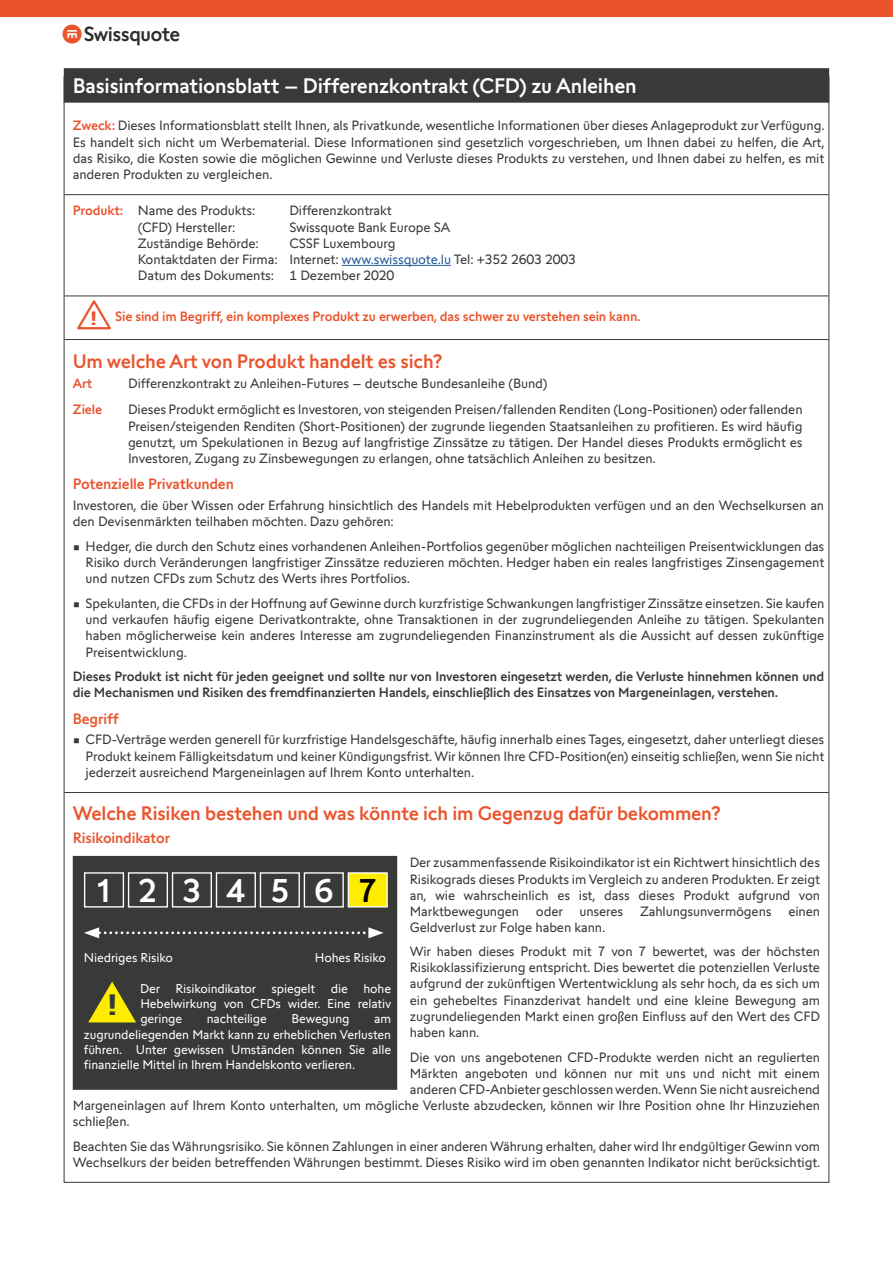
<style>
.page{position:relative;width:893px;height:1263px;background:#fff}
.page>*{position:absolute;margin:0;border:0;box-sizing:border-box;transform-origin:0 0}
.t1{font:500 32.85px "Swissquote CT";letter-spacing:.78em;color:#fff}
.t2{font:500 29.4px "Swissquote CT";color:#373a36;scale:1.5 1}
.t3{font:500 21px "Swissquote CT";letter-spacing:-.01em;color:#fff}
.t4{font:20.4px "Swissquote CT";color:#ea542d}
.t5{font:500 19.5px "Swissquote CT";letter-spacing:-.01em;color:#ea542d}
.t6{font:500 15px "Swissquote CT";letter-spacing:-.01em;color:#ea542d}
.t7{font:13.5px/16.2px "Swissquote CT";letter-spacing:-.01em;color:#373a36;text-align:justify}
.t8{font:500 13.5px/16.2px "Swissquote CT";letter-spacing:-.01em;color:#373a36}
.t9{font:500 13.5px "Swissquote CT";letter-spacing:-.01em;color:#ea542d}
.t10{font:12.75px/15.3px "Swissquote CT";letter-spacing:-.01em;color:#fff;text-align:justify}
.s1{color:#2d2d2c}
.s2{font-weight:500;color:#ea542d}
.s3{color:#275b9b}
.s4{font-size:19.35px}
.s5{color:#000}
</style>
<div class="page">
<div style="left:0;top:0;width:893px;height:17px;background:#ea542d"></div>
<div style="left:64px;top:68px;width:765px;height:35px;background:#373a36"></div>
<hr style="left:64px;top:194px;width:765px;height:1px;background:#373a36">
<hr style="left:342px;top:265px;width:109px;height:1px;background:#275b9b">
<hr style="left:64px;top:296px;width:765px;height:1px;background:#373a36">
<hr style="left:64px;top:339px;width:765px;height:1px;background:#373a36">
<hr style="left:64px;top:792px;width:765px;height:1px;background:#373a36">
<svg style="left:77px;top:300px;width:34px;height:30px"></svg>
<div style="left:73px;top:856px;width:324px;height:233px;background:#373a36"></div>
<div style="left:84px;top:872px;width:40px;height:35px;border:1px solid #fff"></div>
<div style="left:128px;top:872px;width:40px;height:35px;border:1px solid #fff"></div>
<div style="left:172px;top:872px;width:40px;height:35px;border:1px solid #fff"></div>
<div style="left:216px;top:872px;width:40px;height:35px;border:1px solid #fff"></div>
<div style="left:260px;top:872px;width:40px;height:35px;border:1px solid #fff"></div>
<div style="left:304px;top:872px;width:40px;height:35px;border:1px solid #fff"></div>
<div style="left:348px;top:873px;width:39px;height:34px;background:#ffed00"></div>
<div style="left:348px;top:872px;width:40px;height:35px;border:1px solid #fff"></div>
<svg style="left:84px;top:927px;width:300px;height:11px"></svg>
<svg style="left:88px;top:981px;width:48px;height:41px"></svg>
<div style="left:73px;top:856px;width:324px;height:234px;border:1px solid #373a36"></div>
<h3 class="t4" style="left:61px;top:22px;width:121px">◚<span class="s1">⯎</span></h3>
<h3 class="t3" style="left:73px;top:73px;width:565px">Basisinformationsblatt – Differenzkontrakt (CFD) zu Anleihen</h3>
<p class="t7" style="left:73px;top:117px;width:753px"><span class="s2">Zweck:</span> Dieses Informationsblatt stellt Ihnen, als Privatkunde, wesentliche Informationen über dieses Anlageprodukt zur Verfügung.<br>Es handelt sich nicht um Werbematerial. Diese Informationen sind gesetzlich vorgeschrieben, um Ihnen dabei zu helfen, die Art, das Risiko, die Kosten sowie die möglichen Gewinne und Verluste dieses Produkts zu verstehen, und Ihnen dabei zu helfen, es mit anderen Produkten zu vergleichen.</p>
<p class="t7" style="left:73px;top:203px;width:184px"><span class="s2">Produkt:</span> Name des Produkts:</p>
<p class="t7" style="left:289px;top:203px;width:104px">Differenzkontrakt</p>
<p class="t7" style="left:138px;top:219px;width:99px">(CFD) Hersteller:</p>
<p class="t7" style="left:289px;top:219px;width:162px">Swissquote Bank Europe SA</p>
<p class="t7" style="left:138px;top:235px;width:122px">Zuständige Behörde:</p>
<p class="t7" style="left:138px;top:235px;width:440px;text-align:left;text-indent:151px">CSSF Luxembourg<br>Kontaktdaten der Firma: Internet: <span class="s3">www.swissquote.lu</span> Tel: +352 2603 2003<br>Datum des Dokuments: 1 Dezember 2020</p>
<p class="t9" style="left:90px;top:308px;width:552px"><span class="s4">!</span> Sie sind im Begriff, ein komplexes Produkt zu erwerben, das schwer zu verstehen sein kann.</p>
<h3 class="t5" style="left:73px;top:349px;width:371px">Um welche Art von Produkt handelt es sich?</h3>
<p class="t9" style="left:73px;top:375px;width:21px">Art</p>
<p class="t7" style="left:128px;top:375px;width:421px">Differenzkontrakt zu Anleihen-Futures – deutsche Bundesanleihe (Bund)</p>
<p class="t9" style="left:73px;top:402px;width:31px">Ziele</p>
<p class="t7" style="left:128px;top:401px;width:676px">Dieses Produkt ermöglicht es Investoren, von steigenden Preisen/fallenden Renditen (Long-Positionen) oder fallenden Preisen/steigenden Renditen (Short-Positionen) der zugrunde liegenden Staatsanleihen zu profitieren. Es wird häufig genutzt, um Spekulationen in Bezug auf langfristige Zinssätze zu tätigen. Der Handel dieses Produkts ermöglicht es Investoren, Zugang zu Zinsbewegungen zu erlangen, ohne tatsächlich Anleihen zu besitzen.</p>
<p class="t6" style="left:73px;top:475px;width:163px">Potenzielle Privatkunden</p>
<p class="t7" style="left:73px;top:497px;width:753px">Investoren, die über Wissen oder Erfahrung hinsichtlich des Handels mit Hebelprodukten verfügen und an den Wechselkursen an den Devisenmärkten teilhaben möchten. Dazu gehören:</p>
<p class="t7" style="left:86px;top:538px;width:740px;text-indent:-13px">• Hedger, die durch den Schutz eines vorhandenen Anleihen-Portfolios gegenüber möglichen nachteiligen Preisentwicklungen das Risiko durch Veränderungen langfristiger Zinssätze reduzieren möchten. Hedger haben ein reales langfristiges Zinsengagement und nutzen CFDs zum Schutz des Werts ihres Portfolios.</p>
<p class="t7" style="left:86px;top:595px;width:740px;text-indent:-13px">• Spekulanten, die CFDs in der Hoffnung auf Gewinne durch kurzfristige Schwankungen langfristiger Zinssätze einsetzen. Sie kaufen und verkaufen häufig eigene Derivatkontrakte, ohne Transaktionen in der zugrundeliegenden Anleihe zu tätigen. Spekulanten haben möglicherweise kein anderes Interesse am zugrundeliegenden Finanzinstrument als die Aussicht auf dessen zukünftige Preisentwicklung.</p>
<p class="t8" style="left:73px;top:668px;width:753px">Dieses Produkt ist nicht für jeden geeignet und sollte nur von Investoren eingesetzt werden, die Verluste hinnehmen können und die Mechanismen und Risiken des fremdfinanzierten Handels, einschließlich des Einsatzes von Margeneinlagen, verstehen.</p>
<p class="t6" style="left:73px;top:710px;width:47px">Begriff</p>
<p class="t7" style="left:86px;top:731px;width:740px;text-indent:-13px">• CFD-Verträge werden generell für kurzfristige Handelsgeschäfte, häufig innerhalb eines Tages, eingesetzt, daher unterliegt dieses Produkt keinem Fälligkeitsdatum und keiner Kündigungsfrist. Wir können Ihre CFD-Position(en) einseitig schließen, wenn Sie nicht jederzeit ausreichend Margeneinlagen auf Ihrem Konto unterhalten.</p>
<h3 class="t5" style="left:73px;top:802px;width:649px">Welche Risiken bestehen und was könnte ich im Gegenzug dafür bekommen?</h3>
<p class="t6" style="left:73px;top:828px;width:99px">Risikoindikator</p>
<h1 class="t1" style="left:98px;top:871px;width:280px">123456<span class="s5">7</span></h1>
<p class="t7" style="left:410px;top:854px;width:412px">Der zusammenfassende Risikoindikator ist ein Richtwert hinsichtlich des Risikograds dieses Produkts im Vergleich zu anderen Produkten. Er zeigt an, wie wahrscheinlich es ist, dass dieses Produkt aufgrund von Marktbewegungen oder unseres Zahlungsunvermögens einen Geldverlust zur Folge haben kann.</p>
<p class="t7" style="left:410px;top:943px;width:412px">Wir haben dieses Produkt mit 7 von 7 bewertet, was der höchsten Risikoklassifizierung entspricht. Dies bewertet die potenziellen Verluste aufgrund der zukünftigen Wertentwicklung als sehr hoch, da es sich um ein gehebeltes Finanzderivat handelt und eine kleine Bewegung am zugrundeliegenden Markt einen großen Einfluss auf den Wert des CFD haben kann.</p>
<p class="t7" style="left:410px;top:1049px;width:412px">Die von uns angebotenen CFD-Produkte werden nicht an regulierten</p>
<p class="t7" style="left:410px;top:1065px;width:412px">Märkten angeboten und können nur mit uns und nicht mit einem</p>
<p class="t7" style="left:410px;top:1081px;width:412px">anderen CFD-Anbieter geschlossen werden. Wenn Sie nicht ausreichend</p>
<p class="t7" style="left:73px;top:1097px;width:749px">Margeneinlagen auf Ihrem Konto unterhalten, um mögliche Verluste abzudecken, können wir Ihre Position ohne Ihr Hinzuziehen</p>
<p class="t7" style="left:73px;top:1113px;width:58px">schließen.</p>
<p class="t7" style="left:73px;top:1138px;width:749px">Beachten Sie das Währungsrisiko. Sie können Zahlungen in einer anderen Währung erhalten, daher wird Ihr endgültiger Gewinn vom<br>Wechselkurs der beiden betreffenden Währungen bestimmt. Dieses Risiko wird im oben genannten Indikator nicht berücksichtigt.</p>
<p class="t10" style="left:84px;top:950px;width:91px">Niedriges Risiko</p>
<p class="t10" style="left:315px;top:950px;width:73px">Hohes Risiko</p>
<h2 class="t2" style="left:106px;top:987px;width:9px">!</h2>
<p class="t10" style="left:140px;top:980px;width:253px">Der Risikoindikator spiegelt die hohe Hebelwirkung von CFDs wider. Eine relativ geringe</p>
<p class="t10" style="left:207px;top:1011px;width:62px">nachteilige</p>
<p class="t10" style="left:292px;top:1011px;width:60px">Bewegung</p>
<p class="t10" style="left:84px;top:1011px;width:309px;text-indent:290px">am zugrundeliegenden Markt kann zu erheblichen Verlusten führen. Unter gewissen Umständen können Sie alle finanzielle Mittel in Ihrem Handelskonto verlieren.</p>
</div>
